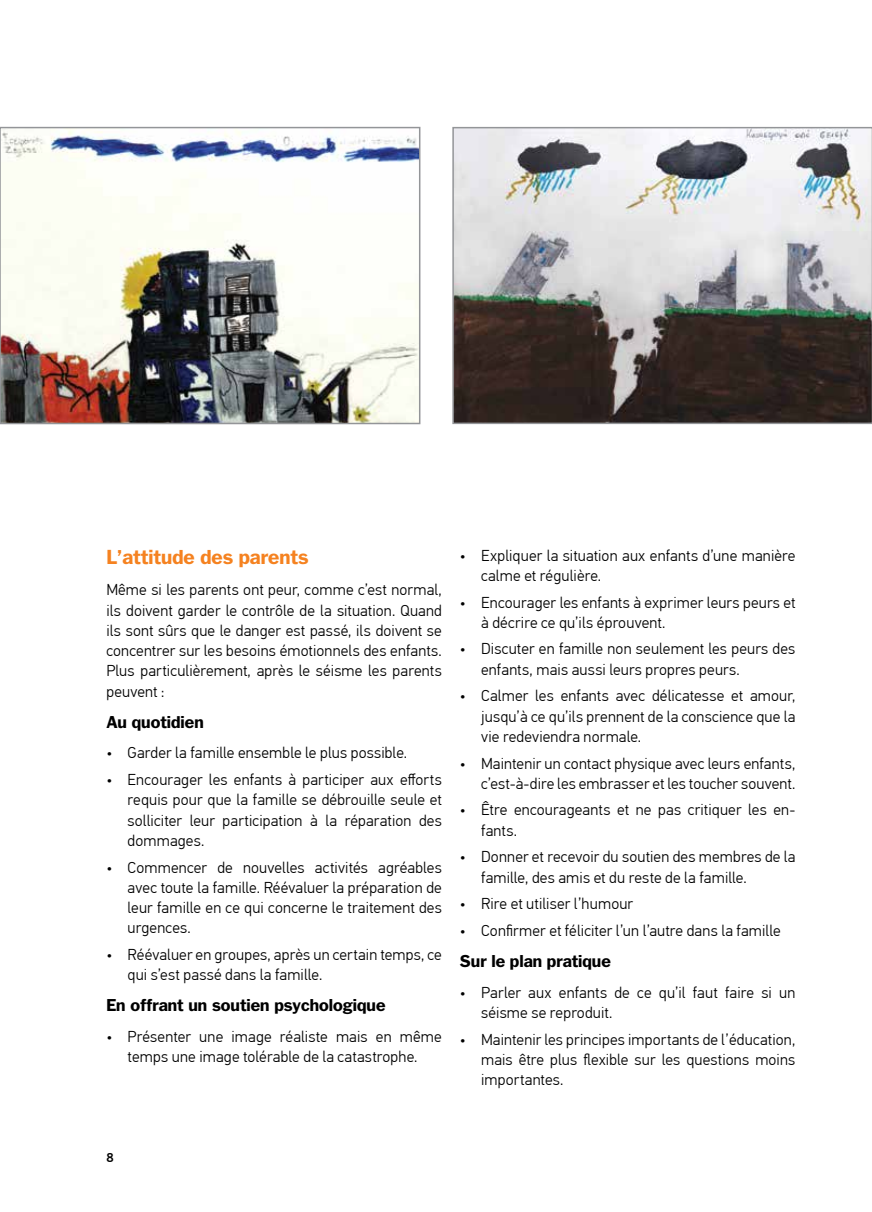
<style>
.page{position:relative;width:872px;height:1212px;background:#fff}
.page>*{position:absolute;margin:0;border:0;box-sizing:border-box;transform-origin:0 0}
.t1{font:700 19.5px "PF Franklin Gothic";color:#f58220}
.t2{font:700 16.5px "PF Franklin Gothic";color:#000}
.t3{font:300 15.75px/20.2px "PF Din Text Pro";letter-spacing:.01em;color:#000}
.t4{font:700 12px "News Gothic BT";color:#000}
</style>
<div class="page">
<img style="left:3px;top:130px;width:414px;height:291px">
<div style="left:0;top:127px;width:420px;height:297px;border:2px solid #939598"></div>
<svg style="left:452px;top:127px;width:420px;height:297px;background:#928f8f"></svg>
<p class="t1" style="left:106px;top:546px;width:204px">L’attitude des parents</p>
<p class="t3" style="left:106px;top:580px;width:337px;text-align:justify">Même si les parents ont peur, comme c’est normal, ils doivent garder le contrôle de la situation. Quand ils sont sûrs que le danger est passé, ils doivent se concentrer sur les besoins émotionnels des enfants.<br>Plus particulièrement, après le séisme les parents peuvent :</p>
<p class="t2" style="left:106px;top:712px;width:99px">Au quotidien</p>
<p class="t3" style="left:106px;top:743px;width:302px">• Garder la famille ensemble le plus possible.</p>
<p class="t3" style="left:128px;top:770px;width:316px;text-align:justify;text-indent:-21px">• Encourager les enfants à participer aux efforts requis pour que la famille se débrouille seule et solliciter leur participation à la réparation des dommages.</p>
<p class="t3" style="left:128px;top:857px;width:316px;text-align:justify;text-indent:-21px">• Commencer de nouvelles activités agréables avec toute la famille. Réévaluer la préparation de leur famille en ce qui concerne le traitement des urgences.</p>
<p class="t3" style="left:128px;top:945px;width:316px;text-indent:-21px">• Réévaluer en groupes, après un certain temps, ce qui s’est passé dans la famille.</p>
<p class="t2" style="left:106px;top:995px;width:281px">En offrant un soutien psychologique</p>
<p class="t3" style="left:106px;top:1027px;width:337px;text-align:center">• Présenter une image réaliste mais en même temps une image tolérable de la catastrophe.</p>
<p class="t3" style="left:481px;top:545px;width:316px;text-indent:-21px">• Expliquer la situation aux enfants d’une manière calme et régulière.</p>
<p class="t3" style="left:481px;top:592px;width:316px;text-indent:-21px">• Encourager les enfants à exprimer leurs peurs et à décrire ce qu’ils éprouvent.</p>
<p class="t3" style="left:481px;top:639px;width:316px;text-indent:-21px">• Discuter en famille non seulement les peurs des enfants, mais aussi leurs propres peurs.</p>
<p class="t3" style="left:481px;top:686px;width:316px;text-align:justify;text-indent:-21px">• Calmer les enfants avec délicatesse et amour, jusqu’à ce qu’ils prennent de la conscience que la vie redeviendra normale.</p>
<p class="t3" style="left:460px;top:753px;width:337px;text-align:right">• Maintenir un contact physique avec leurs enfants, c’est-à-dire les embrasser et les toucher souvent.</p>
<p class="t3" style="left:481px;top:800px;width:316px;text-indent:-21px">• Être encourageants et ne pas critiquer les en&shy;fants.</p>
<p class="t3" style="left:481px;top:847px;width:316px;text-indent:-21px">• Donner et recevoir du soutien des membres de la famille, des amis et du reste de la famille.</p>
<p class="t3" style="left:460px;top:894px;width:175px">• Rire et utiliser l’humour</p>
<p class="t3" style="left:460px;top:920px;width:322px">• Confirmer et féliciter l’un l’autre dans la famille</p>
<p class="t2" style="left:460px;top:951px;width:153px">Sur le plan pratique</p>
<p class="t3" style="left:481px;top:982px;width:316px;text-indent:-21px">• Parler aux enfants de ce qu’il faut faire si un séisme se reproduit.</p>
<p class="t3" style="left:481px;top:1029px;width:316px;text-align:justify;text-indent:-21px">• Maintenir les principes importants de l’éducation, mais être plus flexible sur les questions moins importantes.</p>
<p class="t4" style="left:106px;top:1151px;width:9px">8</p>
</div>
